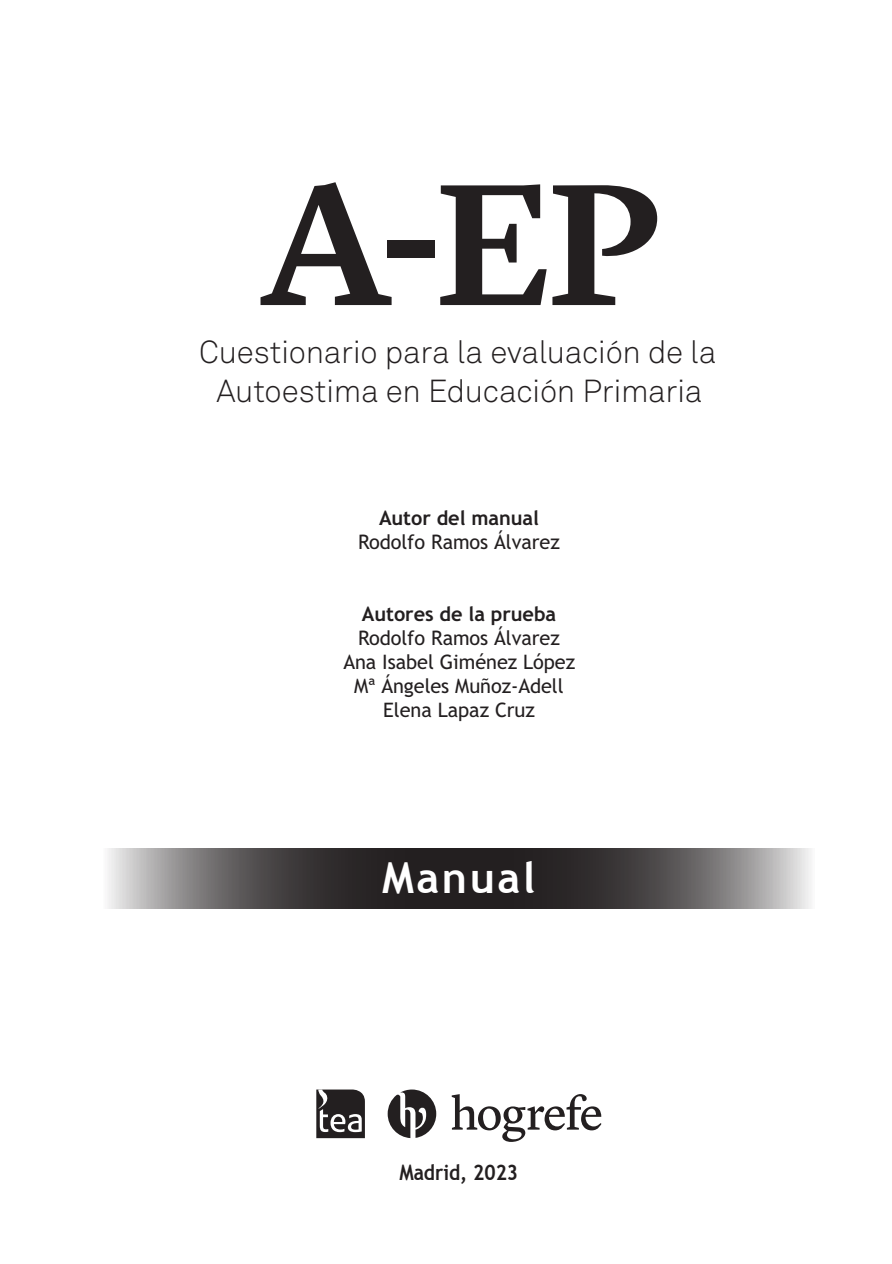
<style>
.page{position:relative;width:892px;height:1264px;background:#fff}
.page>*{position:absolute;margin:0;border:0;box-sizing:border-box;transform-origin:0 0}
.t1{font:600 180px "Lyon Text";color:#231f20}
.t2{font:700 42.75px "Trebuchet MS";letter-spacing:.06em;color:#fff}
.t3{font:300 31.5px/39px "Akkurat Pro";letter-spacing:-.01em;color:#231f20;text-align:center}
.t4{font:700 21.3px "Trebuchet MS";color:#231f20;scale:.9 1}
.t5{font:19.95px/24px "Trebuchet MS";letter-spacing:-.005em;color:#231f20;text-align:center}
.t6{font:700 19.95px "Trebuchet MS";letter-spacing:-.005em;color:#231f20}
</style>
<div class="page">
<svg style="left:459px;top:848px;width:352px;height:61px;background:#5a5758"></svg>
<svg style="left:108px;top:848px;width:351px;height:61px;background:#5a5758"></svg>
<svg style="left:388px;top:1089px;width:48px;height:48px"></svg>
<svg style="left:452px;top:1094px;width:149px;height:47px"></svg>
<svg style="left:316px;top:1089px;width:49px;height:48px;background:#524f50"></svg>
<h1 class="t1" style="left:260px;top:105px;width:402px">A-EP</h1>
<h3 class="t3" style="left:199px;top:332px;width:519px">Cuestionario para la evaluación de la<br>Autoestima en Educación Primaria</h3>
<p class="t6" style="left:379px;top:506px;width:162px">Autor del manual</p>
<p class="t5" style="left:358px;top:530px;width:203px">Rodolfo Ramos Álvarez</p>
<p class="t6" style="left:362px;top:602px;width:196px">Autores de la prueba</p>
<p class="t5" style="left:343px;top:625px;width:233px">Rodolfo Ramos Álvarez<br>Ana Isabel Giménez López<br>Mª Ángeles Muñoz-Adell<br>Elena Lapaz Cruz</p>
<h2 class="t2" style="left:382px;top:851px;width:155px">Manual</h2>
<p class="t4" style="left:399px;top:1158px;width:134px">Madrid, 2023</p>
</div>
